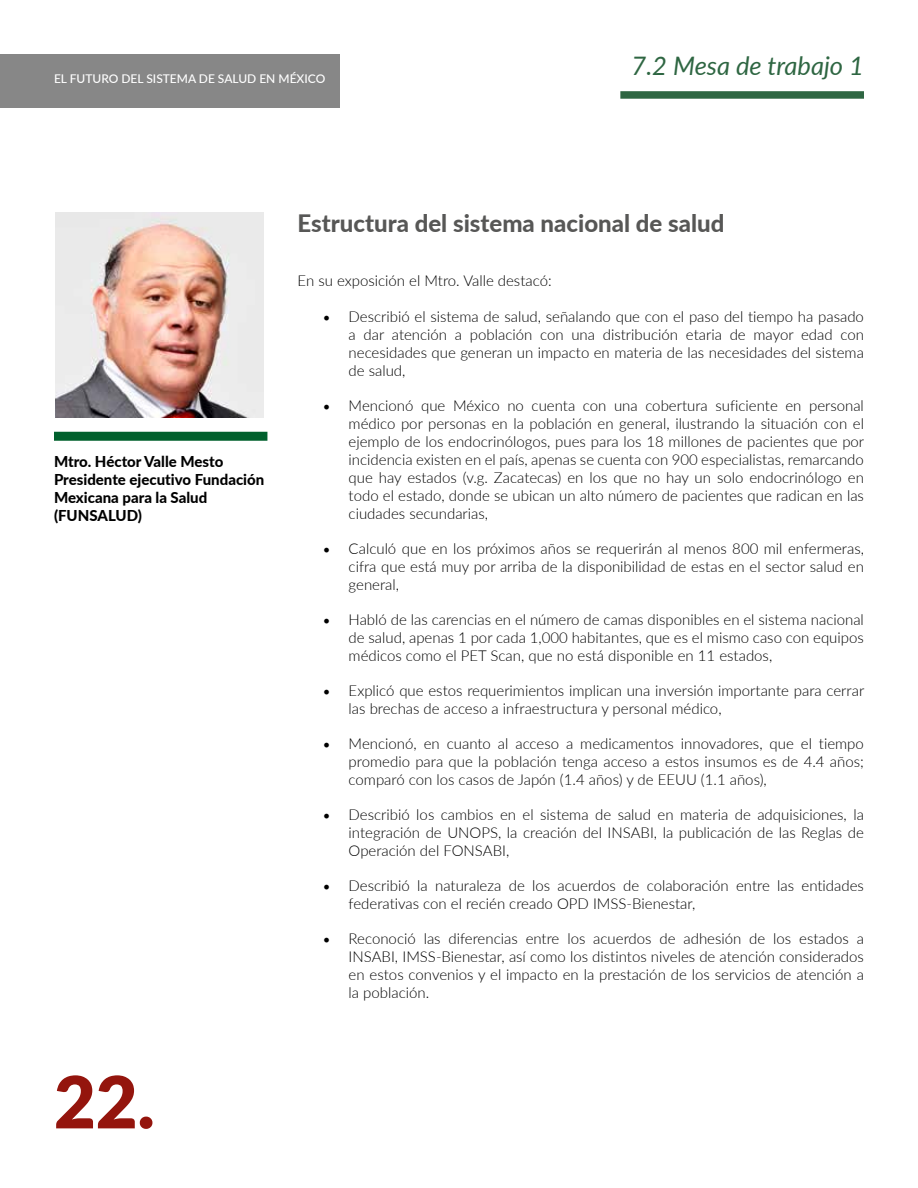
<style>
.page{position:relative;width:918px;height:1188px;background:#fff}
.page>*{position:absolute;margin:0;border:0;box-sizing:border-box;transform-origin:0 0}
.t1{font:900 72px "Lato";color:#94150d}
.t2{font:italic 25.5px "Lato";color:#2e6642}
.t3{font:800 24px "Lato";color:#575756}
.t4{font:300 15px/18px "Lato";color:#000;text-align:justify}
.t5{font:800 15px/18px "Lato";color:#000}
.t6{font:500 12px "Lato";color:#fff}
.s1{font-family:"Minion Pro";font-weight:400;font-size:18px}
</style>
<div class="page">
<div style="left:0;top:54px;width:340px;height:53px;background:#878787"></div>
<img style="left:55px;top:213px;width:209px;height:204px">
<div style="left:54px;top:432px;width:213px;height:9px;background:#01602d"></div>
<div style="left:620px;top:91px;width:244px;height:8px;background:#2e6642"></div>
<p class="t6" style="left:54px;top:70px;width:273px">EL FUTURO DEL SISTEMA DE SALUD EN MÉXICO</p>
<h2 class="t2" style="left:632px;top:47px;width:234px">7.2 Mesa de trabajo 1</h2>
<p class="t5" style="left:54px;top:452px;width:212px">Mtro. Héctor Valle Mesto<br>Presidente ejecutivo Fundación<br>Mexicana para la Salud (FUNSALUD)</p>
<h1 class="t1" style="left:54px;top:1048px;width:102px">22.</h1>
<h3 class="t3" style="left:298px;top:205px;width:428px">Estructura del sistema nacional de salud</h3>
<p class="t4" style="left:298px;top:271px;width:256px">En su exposición el Mtro. Valle destacó:</p>
<p class="t4" style="left:349px;top:307px;width:517px;text-indent:-26px"><span class="s1">•</span> Describió el sistema de salud, señalando que con el paso del tiempo ha pasado a dar atención a población con una distribución etaria de mayor edad con necesidades que generan un impacto en materia de las necesidades del sistema de salud,</p>
<p class="t4" style="left:349px;top:396px;width:517px;text-indent:-26px"><span class="s1">•</span> Mencionó que México no cuenta con una cobertura suficiente en personal médico por personas en la población en general, ilustrando la situación con el ejemplo de los endocrinólogos, pues para los 18 millones de pacientes que por incidencia existen en el país, apenas se cuenta con 900 especialistas, remarcando que hay estados (v.g. Zacatecas) en los que no hay un solo endocrinólogo en todo el estado, donde se ubican un alto número de pacientes que radican en las ciudades secundarias,</p>
<p class="t4" style="left:349px;top:539px;width:517px;text-indent:-26px"><span class="s1">•</span> Calculó que en los próximos años se requerirán al menos 800 mil enfermeras, cifra que está muy por arriba de la disponibilidad de estas en el sector salud en general,</p>
<p class="t4" style="left:349px;top:610px;width:517px;text-indent:-26px"><span class="s1">•</span> Habló de las carencias en el número de camas disponibles en el sistema nacional de salud, apenas 1 por cada 1,000 habitantes, que es el mismo caso con equipos médicos como el PET Scan, que no está disponible en 11 estados,</p>
<p class="t4" style="left:349px;top:681px;width:517px;text-indent:-26px"><span class="s1">•</span> Explicó que estos requerimientos implican una inversión importante para cerrar las brechas de acceso a infraestructura y personal médico,</p>
<p class="t4" style="left:349px;top:734px;width:517px;text-indent:-26px"><span class="s1">•</span> Mencionó, en cuanto al acceso a medicamentos innovadores, que el tiempo promedio para que la población tenga acceso a estos insumos es de 4.4 años; comparó con los casos de Japón (1.4 años) y de EEUU (1.1 años),</p>
<p class="t4" style="left:349px;top:805px;width:517px;text-indent:-26px"><span class="s1">•</span> Describió los cambios en el sistema de salud en materia de adquisiciones, la integración de UNOPS, la creación del INSABI, la publicación de las Reglas de Operación del FONSABI,</p>
<p class="t4" style="left:349px;top:876px;width:517px;text-indent:-26px"><span class="s1">•</span> Describió la naturaleza de los acuerdos de colaboración entre las entidades federativas con el recién creado OPD IMSS-Bienestar,</p>
<p class="t4" style="left:349px;top:929px;width:517px;text-indent:-26px"><span class="s1">•</span> Reconoció las diferencias entre los acuerdos de adhesión de los estados a INSABI, IMSS-Bienestar, así como los distintos niveles de atención considerados en estos convenios y el impacto en la prestación de los servicios de atención a la población.</p>
</div>
